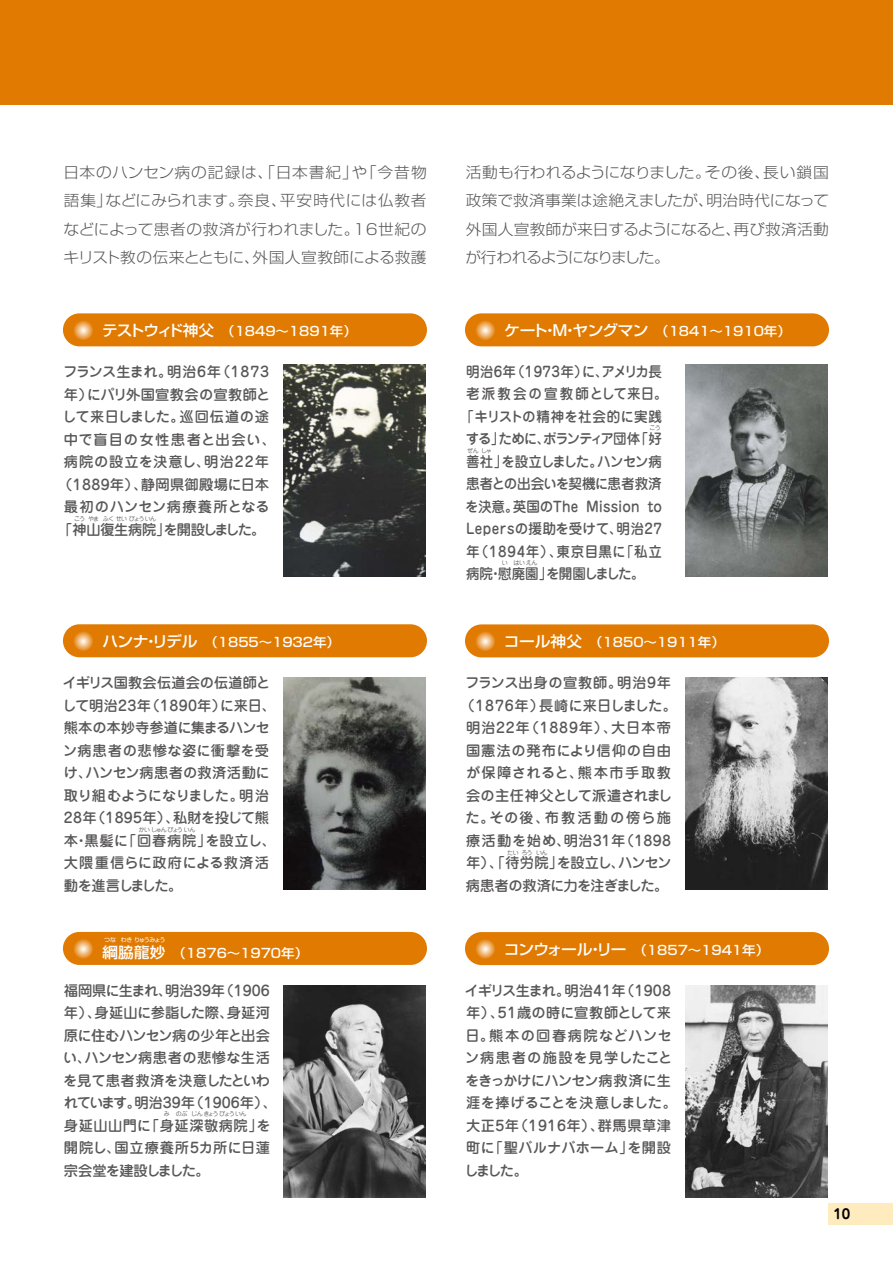
<style>
.page{position:relative;width:893px;height:1263px;background:#fff}
.page>*{position:absolute;margin:0;border:0;box-sizing:border-box;transform-origin:0 0}
.t1{font:300 15px/28.5px "Shin Go Pro";letter-spacing:-.02em;color:#595757;text-align:justify;scale:1.05 1}
.t2{font:500 14.25px/22.5px "Jun 34 Pro";letter-spacing:.005em;color:#595757}
.t3{font:500 14.25px/22.5px "Jun 34 Pro";letter-spacing:.03em;color:#595757;text-align:center}
.t4{font:500 14.25px "Jun 34 Pro";letter-spacing:.005em;color:#595757;scale:.95 1}
.t5{font:500 14.25px "Jun 34 Pro";letter-spacing:.07em;color:#595757}
.t6{font:500 14.25px "Jun 34 Pro";letter-spacing:.025em;color:#595757;scale:.95 1}
.t7{font:500 14.25px "Jun 34 Pro";letter-spacing:.03em;color:#595757;scale:.95 1}
.t8{font:500 14.25px "Jun 34 Pro";letter-spacing:-.09em;color:#595757;scale:.95 1}
.t9{font:500 14.25px "Jun 34 Pro";letter-spacing:.05em;color:#595757;scale:.95 1}
.t10{font:500 14.25px "Jun 34 Pro";letter-spacing:-.075em;color:#595757;scale:.95 1}
.t11{font:500 14.25px "Jun 34 Pro";letter-spacing:-.02em;color:#595757}
.t12{font:500 14.25px "Jun 34 Pro";letter-spacing:-.03em;color:#595757;scale:.95 1}
.t13{font:500 14.25px "Jun 34 Pro";letter-spacing:-.055em;color:#595757;scale:.95 1}
.t14{font:500 14.25px "Jun 34 Pro";letter-spacing:.025em;color:#595757}
.t15{font:500 14.25px "Jun 34 Pro";letter-spacing:.14em;color:#595757;scale:.95 1}
.t16{font:700 13.5px "Jun 501 Pro";color:#000}
.t17{font:500 12.9px "Shin Go Pro";color:#fff;scale:1.05 1}
.t18{font:6px "Jun 201 Pro";letter-spacing:-.075em;color:#595757}
.t19{font:6px "Jun 201 Pro";letter-spacing:-.095em;color:#595757}
.t20{font:6px "Shin Go Pro";letter-spacing:-.105em;color:#fff}
.s1{font-size:15px}
</style>
<div class="page">
<div style="left:0;top:0;width:893px;height:104px;background:#e17a00"></div>
<div style="left:829px;top:1203px;width:64px;height:21px;background:#feebbe"></div>
<div style="left:63px;top:932px;width:364px;height:33px;background:#e17a00;border-radius:16px"></div>
<svg style="left:73px;top:938px;width:20px;height:21px"></svg>
<div style="left:63px;top:313px;width:364px;height:33px;background:#e17a00;border-radius:16px"></div>
<svg style="left:73px;top:320px;width:20px;height:20px"></svg>
<div style="left:465px;top:313px;width:364px;height:33px;background:#e17a00;border-radius:16px"></div>
<svg style="left:475px;top:320px;width:20px;height:20px"></svg>
<div style="left:465px;top:624px;width:364px;height:33px;background:#e17a00;border-radius:16px"></div>
<svg style="left:475px;top:631px;width:20px;height:20px"></svg>
<div style="left:63px;top:624px;width:364px;height:33px;background:#e17a00;border-radius:16px"></div>
<svg style="left:73px;top:630px;width:20px;height:21px"></svg>
<div style="left:465px;top:932px;width:364px;height:33px;background:#e17a00;border-radius:16px"></div>
<svg style="left:475px;top:938px;width:20px;height:21px"></svg>
<img style="left:685px;top:985px;width:142px;height:212px">
<img style="left:284px;top:985px;width:142px;height:212px">
<img style="left:685px;top:678px;width:142px;height:212px">
<img style="left:284px;top:678px;width:142px;height:212px">
<img style="left:685px;top:365px;width:142px;height:212px">
<img style="left:284px;top:365px;width:142px;height:212px">
<p class="t1" style="left:63px;top:156px;width:348px">日本のハンセン病の記録は、「日本書紀」や「今昔物語集」などにみられます。奈良、平安時代には仏教者などによって患者の救済が行われました。16世紀のキリスト教の伝来とともに、外国人宣教師による救護</p>
<p class="t1" style="left:465px;top:156px;width:348px">活動も行われるようになりました。その後、長い鎖国政策で救済事業は途絶えましたが、明治時代になって外国人宣教師が来日するようになると、再び救済活動が行われるようになりました。</p>
<p class="t17" style="left:102px;top:321px;width:244px"><span class="s1">テストウィド神父</span>　（1849～1891年）</p>
<p class="t17" style="left:504px;top:321px;width:275px"><span class="s1">ケート・Ｍ・ヤングマン</span>　（1841～1910年）</p>
<p class="t2" style="left:63px;top:359px;width:207px">フランス生まれ。明治6年（1873</p>
<p class="t2" style="left:64px;top:381px;width:208px">年）にパリ外国宣教会の宣教師と</p>
<p class="t14" style="left:63px;top:405px;width:208px">して来日しました。巡回伝道の途</p>
<p class="t5" style="left:64px;top:428px;width:214px">中で盲目の女性患者と出会い、</p>
<p class="t5" style="left:64px;top:450px;width:206px">病院の設立を決意し、明治22年</p>
<p class="t2" style="left:58px;top:471px;width:212px">（1889年）、静岡県御殿場に日本</p>
<p class="t3" style="left:64px;top:494px;width:207px">最初のハンセン病療養所となる</p>
<p class="t11" style="left:58px;top:518px;width:209px">「神山復生病院」を開設しました。</p>
<p class="t6" style="left:466px;top:360px;width:208px">明治6年（1973年）に、アメリカ長</p>
<p class="t15" style="left:466px;top:383px;width:214px">老派教会の宣教師として来日。</p>
<p class="t4" style="left:460px;top:405px;width:214px">「キリストの精神を社会的に実践</p>
<p class="t8" style="left:466px;top:428px;width:208px">する」ために、ボランティア団体「好</p>
<p class="t10" style="left:466px;top:450px;width:208px">善社」を設立しました。ハンセン病</p>
<p class="t12" style="left:466px;top:473px;width:208px">患者との出会いを契機に患者救済</p>
<p class="t4" style="left:465px;top:495px;width:209px">を決意。英国のThe Mission to</p>
<p class="t7" style="left:466px;top:518px;width:208px">Lepersの援助を受けて、明治27</p>
<p class="t9" style="left:466px;top:540px;width:208px">年（1894年）、東京目黒に「私立</p>
<p class="t13" style="left:466px;top:563px;width:190px">病院・慰廃園」を開園しました。</p>
<p class="t18" style="left:650px;top:423px;width:13px">こう</p>
<p class="t18" style="left:467px;top:446px;width:26px">ぜんしゃ</p>
<p class="t18" style="left:74px;top:514px;width:84px">こうやま ふくせいびょういん</p>
<p class="t18" style="left:502px;top:558px;width:37px">い はいえん</p>
<p class="t17" style="left:102px;top:632px;width:228px"><span class="s1">ハンナ・リデル</span>　（1855～1932年）</p>
<p class="t2" style="left:63px;top:670px;width:215px">イギリス国教会伝道会の伝道師として明治23年（1890年）に来日、熊本の本妙寺参道に集まるハンセン病患者の悲惨な姿に衝撃を受け、ハンセン病患者の救済活動に取り組むようになりました。明治<br>28年（1895年）、私財を投じて熊本・黒髪に「回春病院」を設立し、大隈重信らに政府による救済活動を進言しました。</p>
<p class="t19" style="left:139px;top:825px;width:58px">かいしゅんびょういん</p>
<p class="t20" style="left:104px;top:935px;width:63px">つな わきりゅうみょう</p>
<p class="t17" style="left:102px;top:942px;width:197px"><span class="s1">綱脇龍妙</span>　（1876～1970年）</p>
<p class="t2" style="left:63px;top:977px;width:215px">福岡県に生まれ、明治39年（1906年）、身延山に参詣した際、身延河原に住むハンセン病の少年と出会い、ハンセン病患者の悲惨な生活を見て患者救済を決意したといわれています。明治39年（1906年）、身延山山門に「身延深敬病院」を開院し、国立療養所5カ所に日蓮宗会堂を建設しました。</p>
<p class="t18" style="left:164px;top:1109px;width:84px">み のぶ じんきょうびょういん</p>
<p class="t17" style="left:504px;top:632px;width:212px"><span class="s1">コール神父</span>　（1850～1911年）</p>
<p class="t3" style="left:460px;top:670px;width:218px">フランス出身の宣教師。明治9年（1876年）長崎に来日しました。明治22年（1889年）、大日本帝国憲法の発布により信仰の自由が保障されると、熊本市手取教会の主任神父として派遣されました。その後、布教活動の傍ら施療活動を始め、明治31年（1898年）、「待労院」を設立し、ハンセン病患者の救済に力を注ぎました。</p>
<p class="t18" style="left:507px;top:847px;width:42px">たいろういん</p>
<p class="t17" style="left:504px;top:939px;width:254px"><span class="s1">コンウォール・リー</span>　（1857～1941年）</p>
<p class="t2" style="left:465px;top:978px;width:214px">イギリス生まれ。明治41年（1908年）、51歳の時に宣教師として来日。熊本の回春病院などハンセン病患者の施設を見学したことをきっかけにハンセン病救済に生涯を捧げることを決意しました。大正5年（1916年）、群馬県草津町に「聖バルナバホーム」を開設しました。</p>
<p class="t16" style="left:833px;top:1203px;width:19px">10</p>
</div>
